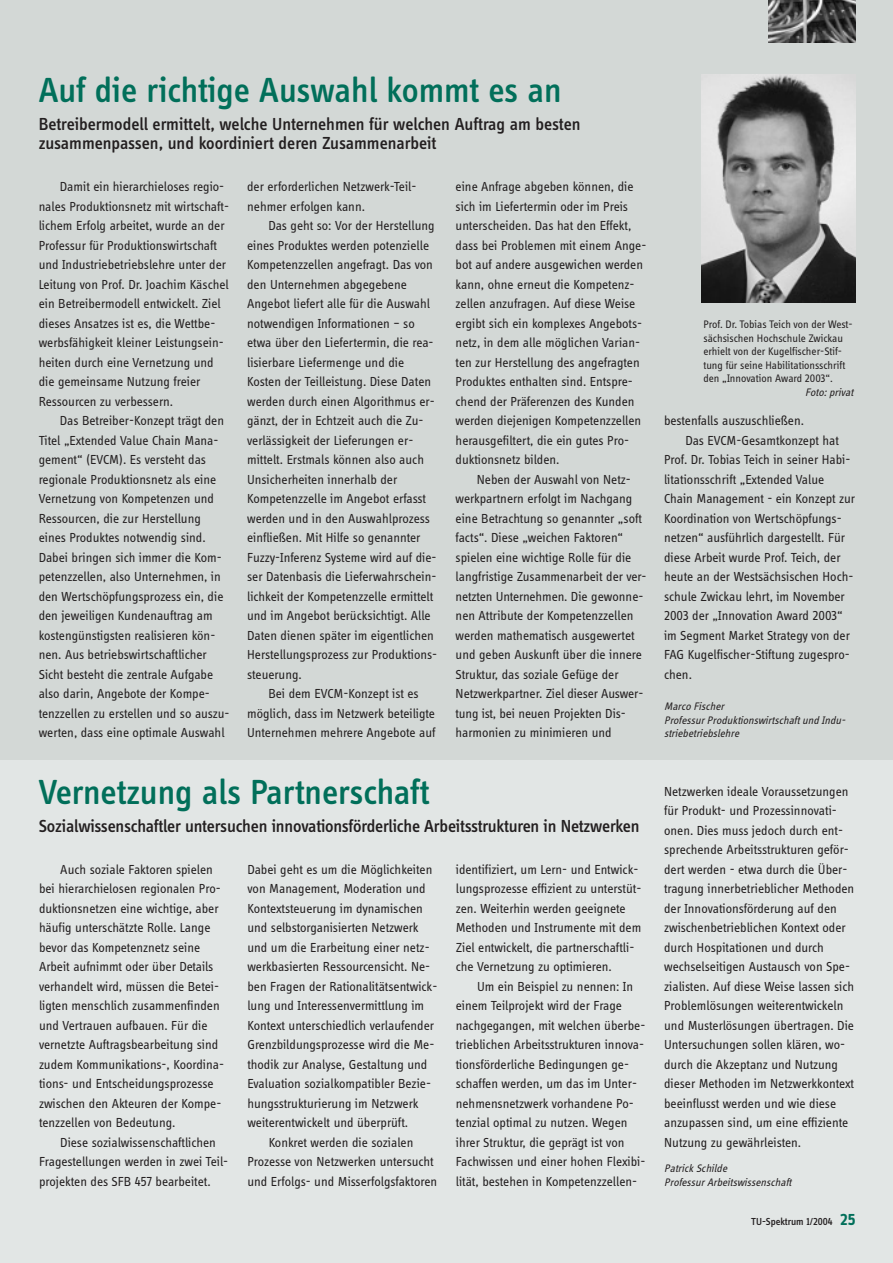
<style>
.page{position:relative;width:893px;height:1263px;background:#fff}
.page>*{position:absolute;margin:0;border:0;box-sizing:border-box;transform-origin:0 0}
.t1{font:500 36px "Info Disp";color:#016f5a}
.t2{font:500 18px/19.5px "Info Disp";letter-spacing:-.01em;color:#231f20}
.t3{font:13.5px/19.5px "Info Disp";color:#231f20}
.t4{font:11.25px/13.5px "Info Disp";color:#231f20}
.t5{font:italic 11.25px/13.5px "Info Disp";color:#231f20}
.t6{font:500 10.5px "Info Disp";color:#231f20}
.s1{font-weight:700;font-size:16.5px;color:#016f5a}
</style>
<div class="page">
<div style="left:0;top:0;width:892px;height:761px;background:#d3d8d6"></div>
<img style="left:768px;top:0;width:87px;height:43px">
<div style="left:0;top:761px;width:892px;height:502px;background:#e2e6e5"></div>
<img style="left:701px;top:75px;width:154px;height:228px">
<h1 class="t1" style="left:39px;top:76px;width:524px">Auf die richtige Auswahl kommt es an</h1>
<h2 class="t2" style="left:39px;top:115px;width:543px">Betreibermodell ermittelt, welche Unternehmen für welchen Auftrag am besten zusammenpassen, und koordiniert deren Zusammenarbeit</h2>
<p class="t3" style="left:39px;top:178px;width:192px;text-indent:21px">Damit ein hierarchieloses regio&shy;nales Produktionsnetz mit wirtschaft&shy;lichem Erfolg arbeitet, wurde an der Professur für Produktionswirtschaft und Industriebetriebslehre unter der Leitung von Prof. Dr. Joachim Käschel ein Betreibermodell entwickelt. Ziel dieses Ansatzes ist es, die Wettbe&shy;werbsfähigkeit kleiner Leistungsein&shy;heiten durch eine Vernetzung und die gemeinsame Nutzung freier Ressourcen zu verbessern.</p>
<p class="t3" style="left:39px;top:412px;width:192px;text-indent:21px">Das Betreiber-Konzept trägt den Titel „Extended Value Chain Mana&shy;gement“ (EVCM). Es versteht das regionale Produktionsnetz als eine Vernetzung von Kompetenzen und Ressourcen, die zur Herstellung eines Produktes notwendig sind.<br>Dabei bringen sich immer die Kom&shy;petenzzellen, also Unternehmen, in den Wertschöpfungsprozess ein, die den jeweiligen Kundenauftrag am kostengünstigsten realisieren kön&shy;nen. Aus betriebswirtschaftlicher Sicht besteht die zentrale Aufgabe also darin, Angebote der Kompe&shy;tenzzellen zu erstellen und so auszu&shy;werten, dass eine optimale Auswahl</p>
<p class="t3" style="left:247px;top:178px;width:171px">der erforderlichen Netzwerk-Teil&shy;nehmer erfolgen kann.</p>
<p class="t3" style="left:247px;top:217px;width:191px;text-indent:21px">Das geht so: Vor der Herstellung eines Produktes werden potenzielle Kompetenzzellen angefragt. Das von den Unternehmen abgegebene Angebot liefert alle für die Auswahl notwendigen Informationen – so etwa über den Liefertermin, die rea&shy;lisierbare Liefermenge und die Kosten der Teilleistung. Diese Daten werden durch einen Algorithmus er&shy;gänzt, der in Echtzeit auch die Zu&shy;verlässigkeit der Lieferungen er&shy;mittelt. Erstmals können also auch Unsicherheiten innerhalb der Kompetenzzelle im Angebot erfasst werden und in den Auswahlprozess einfließen. Mit Hilfe so genannter Fuzzy-Inferenz Systeme wird auf die&shy;ser Datenbasis die Lieferwahrschein&shy;lichkeit der Kompetenzzelle ermittelt und im Angebot berücksichtigt. Alle Daten dienen später im eigentlichen Herstellungsprozess zur Produktions&shy;steuerung.</p>
<p class="t3" style="left:247px;top:685px;width:190px;text-align:center">Bei dem EVCM-Konzept ist es möglich, dass im Netzwerk beteiligte<br>Unternehmen mehrere Angebote auf</p>
<p class="t3" style="left:455px;top:178px;width:192px">eine Anfrage abgeben können, die sich im Liefertermin oder im Preis unterscheiden. Das hat den Effekt, dass bei Problemen mit einem Ange&shy;bot auf andere ausgewichen werden kann, ohne erneut die Kompetenz&shy;zellen anzufragen. Auf diese Weise ergibt sich ein komplexes Angebots&shy;netz, in dem alle möglichen Varian&shy;ten zur Herstellung des angefragten Produktes enthalten sind. Entspre&shy;chend der Präferenzen des Kunden werden diejenigen Kompetenzzellen herausgefiltert, die ein gutes Pro&shy;duktionsnetz bilden.</p>
<p class="t3" style="left:455px;top:471px;width:192px;text-indent:21px">Neben der Auswahl von Netz&shy;werkpartnern erfolgt im Nachgang eine Betrachtung so genannter „soft facts“. Diese „weichen Faktoren“ spielen eine wichtige Rolle für die langfristige Zusammenarbeit der ver&shy;netzten Unternehmen. Die gewonne&shy;nen Attribute der Kompetenzzellen werden mathematisch ausgewertet und geben Auskunft über die innere Struktur, das soziale Gefüge der Netzwerkpartner. Ziel dieser Auswer&shy;tung ist, bei neuen Projekten Dis&shy;harmonien zu minimieren und</p>
<h1 class="t1" style="left:39px;top:778px;width:392px">Vernetzung als Partnerschaft</h1>
<h2 class="t2" style="left:39px;top:817px;width:602px">Sozialwissenschaftler untersuchen innovationsförderliche Arbeitsstrukturen in Netzwerken</h2>
<p class="t3" style="left:39px;top:861px;width:186px;text-indent:21px">Auch soziale Faktoren spielen bei hierarchielosen regionalen Pro&shy;duktionsnetzen eine wichtige, aber häufig unterschätzte Rolle. Lange bevor das Kompetenznetz seine Arbeit aufnimmt oder über Details verhandelt wird, müssen die Betei&shy;ligten menschlich zusammenfinden und Vertrauen aufbauen. Für die vernetzte Auftragsbearbeitung sind zudem Kommunikations-, Koordina&shy;tions- und Entscheidungsprozesse zwischen den Akteuren der Kompe&shy;tenzzellen von Bedeutung.</p>
<p class="t3" style="left:39px;top:1134px;width:191px;text-indent:21px">Diese sozialwissenschaftlichen<br>Fragestellungen werden in zwei Teil&shy;projekten des SFB 457 bearbeitet.</p>
<p class="t3" style="left:247px;top:861px;width:186px">Dabei geht es um die Möglichkeiten</p>
<p class="t3" style="left:247px;top:880px;width:180px">von Management, Moderation und</p>
<p class="t3" style="left:247px;top:900px;width:177px">Kontextsteuerung im dynamischen</p>
<p class="t3" style="left:247px;top:919px;width:173px">und selbstorganisierten Netzwerk</p>
<p class="t3" style="left:247px;top:939px;width:184px">und um die Erarbeitung einer netz-</p>
<p class="t3" style="left:247px;top:958px;width:184px">werkbasierten Ressourcensicht. Ne-</p>
<p class="t3" style="left:247px;top:978px;width:191px">ben Fragen der Rationalitätsentwick-</p>
<p class="t3" style="left:247px;top:997px;width:178px">lung und Interessenvermittlung im</p>
<p class="t3" style="left:247px;top:1017px;width:188px">Kontext unterschiedlich verlaufender</p>
<p class="t3" style="left:247px;top:1036px;width:188px">Grenzbildungsprozesse wird die Me-</p>
<p class="t3" style="left:247px;top:1056px;width:181px">thodik zur Analyse, Gestaltung und</p>
<p class="t3" style="left:247px;top:1075px;width:185px">Evaluation sozialkompatibler Bezie-</p>
<p class="t3" style="left:247px;top:1095px;width:173px">hungsstrukturierung im Netzwerk</p>
<p class="t3" style="left:247px;top:1114px;width:162px">weiterentwickelt und überprüft.</p>
<p class="t3" style="left:269px;top:1134px;width:146px">Konkret werden die sozialen</p>
<p class="t3" style="left:247px;top:1153px;width:188px">Prozesse von Netzwerken untersucht</p>
<p class="t3" style="left:247px;top:1173px;width:191px">und Erfolgs- und Misserfolgsfaktoren</p>
<p class="t3" style="left:456px;top:861px;width:187px">identifiziert, um Lern- und Entwick&shy;lungsprozesse effizient zu unterstüt&shy;zen. Weiterhin werden geeignete Methoden und Instrumente mit dem Ziel entwickelt, die partnerschaftli&shy;che Vernetzung zu optimieren.</p>
<p class="t3" style="left:456px;top:978px;width:191px;text-indent:21px">Um ein Beispiel zu nennen: In einem Teilprojekt wird der Frage nachgegangen, mit welchen überbe&shy;trieblichen Arbeitsstrukturen innova&shy;tionsförderliche Bedingungen ge&shy;schaffen werden, um das im Unter&shy;nehmensnetzwerk vorhandene Po&shy;tenzial optimal zu nutzen. Wegen ihrer Struktur, die geprägt ist von Fachwissen und einer hohen Flexibi&shy;lität, bestehen in Kompetenzzellen-</p>
<p class="t4" style="left:703px;top:319px;width:151px">Prof. Dr. Tobias Teich von der West&shy;sächsischen Hochschule Zwickau erhielt von der Kugelfischer-Stif&shy;tung für seine Habilitationsschrift den „Innovation Award 2003“.</p>
<p class="t5" style="left:805px;top:386px;width:52px">Foto:privat</p>
<p class="t3" style="left:664px;top:412px;width:141px">bestenfalls auszuschließen.</p>
<p class="t3" style="left:685px;top:432px;width:155px">Das EVCM-Gesamtkonzept hat</p>
<p class="t3" style="left:664px;top:451px;width:188px">Prof. Dr. Tobias Teich in seiner Habi-</p>
<p class="t3" style="left:664px;top:471px;width:162px">litationsschrift „Extended Value</p>
<p class="t3" style="left:664px;top:490px;width:193px">Chain Management - ein Konzept zur</p>
<p class="t3" style="left:664px;top:510px;width:179px">Koordination von Wertschöpfungs-</p>
<p class="t3" style="left:664px;top:529px;width:182px">netzen“ ausführlich dargestellt. Für</p>
<p class="t3" style="left:664px;top:549px;width:178px">diese Arbeit wurde Prof. Teich, der</p>
<p class="t3" style="left:664px;top:568px;width:191px">heute an der Westsächsischen Hoch-</p>
<p class="t3" style="left:664px;top:588px;width:182px">schule Zwickau lehrt, im November</p>
<p class="t3" style="left:664px;top:607px;width:180px">2003 der „Innovation Award 2003“</p>
<p class="t3" style="left:664px;top:627px;width:187px">im Segment Market Strategy von der</p>
<p class="t3" style="left:664px;top:646px;width:187px">FAG Kugelfischer-Stiftung zugespro-</p>
<p class="t3" style="left:664px;top:666px;width:29px">chen.</p>
<p class="t5" style="left:664px;top:701px;width:185px">Marco Fischer<br>ProfessurProduktionswirtschaftund Indu&shy;striebetriebslehre</p>
<p class="t3" style="left:664px;top:783px;width:192px">Netzwerken ideale Voraussetzungen für Produkt- und Prozessinnovati&shy;onen. Dies muss jedoch durch ent&shy;sprechende Arbeitsstrukturen geför&shy;dert werden - etwa durch die Über&shy;tragung innerbetrieblicher Methoden der Innovationsförderung auf den zwischenbetrieblichen Kontext oder durch Hospitationen und durch wechselseitigen Austausch von Spe&shy;zialisten. Auf diese Weise lassen sich Problemlösungen weiterentwickeln und Musterlösungen übertragen. Die Untersuchungen sollen klären, wo&shy;durch die Akzeptanz und Nutzung dieser Methoden im Netzwerkkontext beeinflusst werden und wie diese anzupassen sind, um eine effiziente Nutzung zu gewährleisten.</p>
<p class="t5" style="left:664px;top:1163px;width:131px">Patrick Schilde<br>ProfessurArbeitswissenschaft</p>
<p class="t6" style="left:751px;top:1217px;width:106px">TU-Spektrum 1/2004 <span class="s1">25</span></p>
</div>
